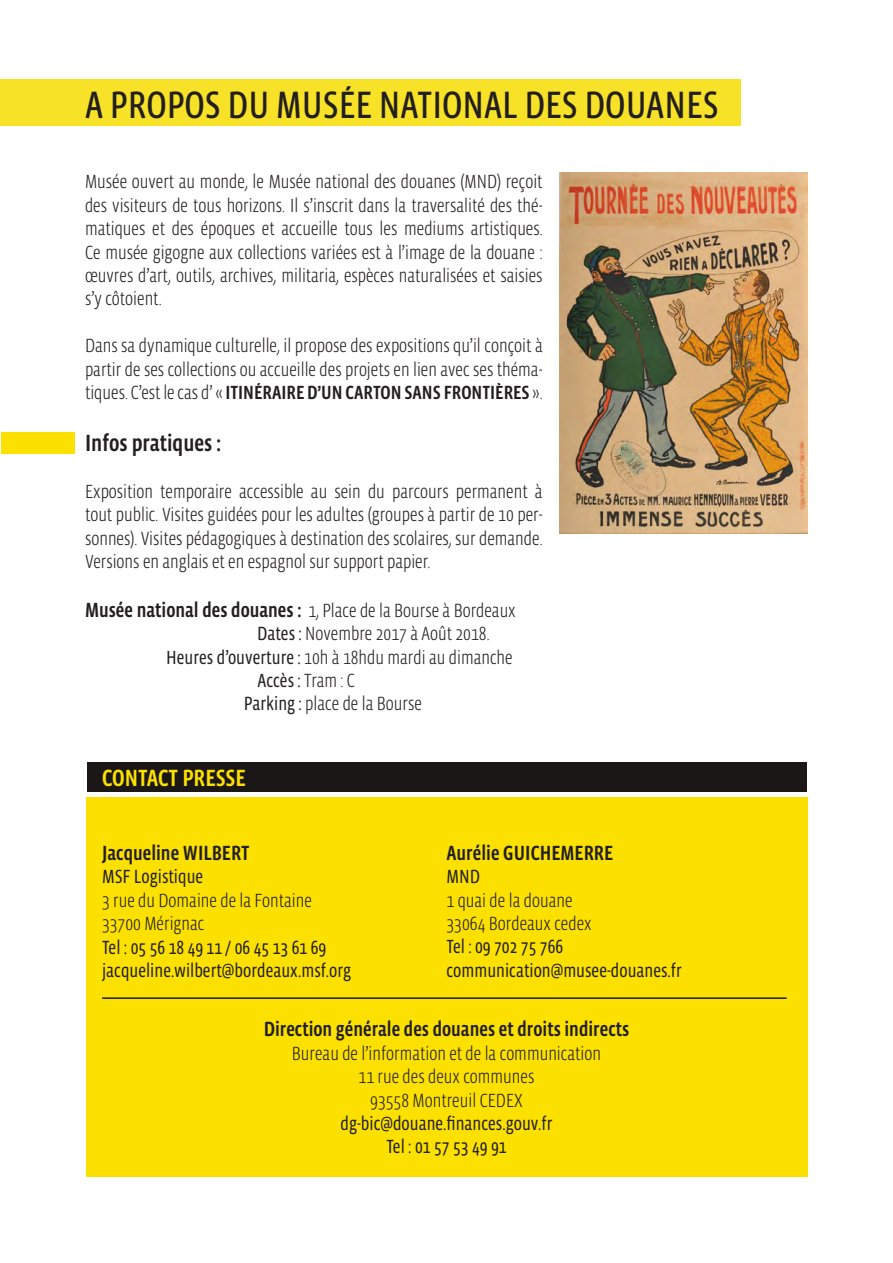
<style>
.page{position:relative;width:893px;height:1263px;background:#fff}
.page>*{position:absolute;margin:0;border:0;box-sizing:border-box;transform-origin:0 0}
.t1{font:39px "Vista Sans Nar OTCE";color:#231f20}
.t2{font:500 24px "Vista Sans Nar OTCE";color:#231f20}
.t3{font:500 24px "Vista Sans Nar OTCE";color:#fce100}
.t4{font:500 21px "Vista Sans Nar OTCE";color:#231f20}
.t5{font:300 19.5px/23.4px "Vista Sans Nar OTCE";color:#231f20;text-align:justify}
.t6{font:19.5px "Vista Sans Nar OTCE";color:#231f20}
.s1{font-weight:500}
.s2{font-weight:500;font-size:21px}
.s3{font-weight:400}
.s4{font-weight:300}
</style>
<div class="page">
<div style="left:87px;top:762px;width:719px;height:29px;background:#1b1716"></div>
<div style="left:86px;top:797px;width:721px;height:380px;background:#fce100"></div>
<div style="left:0;top:79px;width:741px;height:47px;background:#f7e227"></div>
<img style="left:560px;top:173px;width:248px;height:360px">
<hr style="left:102px;top:997px;width:685px;height:2px;background:#1b1716">
<div style="left:1px;top:433px;width:73px;height:21px;background:#fce100"></div>
<p class="t1" style="left:85px;top:83px;width:635px">A PROPOS DU MUSÉE NATIONAL DES DOUANES</p>
<p class="t5" style="left:85px;top:170px;width:459px">Musée ouvert au monde, le Musée national des douanes (MND) reçoit des visiteurs de tous horizons. Il s’inscrit dans la traversalité des thé&shy;matiques et des époques et accueille tous les mediums artistiques.<br>Ce musée gigogne aux collections variées est à l’image de la douane : œuvres d’art, outils, archives, militaria, espèces naturalisées et saisies s’y côtoient.</p>
<p class="t5" style="left:85px;top:334px;width:459px">Dans sa dynamique culturelle, il propose des expositions qu’il conçoit à partir de ses collections ou accueille des projets en lien avec ses théma&shy;tiques. C’est le cas d’ « <span class="s1">ITINÉRAIRE D’UN CARTON SANS FRONTIÈRES</span> ».</p>
<p class="t2" style="left:85px;top:429px;width:138px">Infos pratiques :</p>
<p class="t5" style="left:85px;top:480px;width:459px">Exposition temporaire accessible au sein du parcours permanent à tout public. Visites guidées pour les adultes (groupes à partir de 10 per&shy;sonnes). Visites pédagogiques à destination des scolaires, sur demande.</p>
<p class="t5" style="left:85px;top:550px;width:347px">Versions en anglais et en espagnol sur support papier.</p>
<p class="t5" style="left:85px;top:598px;width:432px"><span class="s2">Musée national des douanes :</span> 1, Place de la Bourse à Bordeaux</p>
<p class="t5" style="left:257px;top:622px;width:234px"><span class="s3">Dates :</span> Novembre 2017 à Août 2018.</p>
<p class="t5" style="left:166px;top:645px;width:348px"><span class="s3">Heures d’ouverture :</span> 10h à 18hdu mardi au dimanche</p>
<p class="t6" style="left:258px;top:669px;width:99px">Accès : <span class="s4">Tram : C</span></p>
<p class="t5" style="left:244px;top:692px;width:179px"><span class="s3">Parking :</span> place de la Bourse</p>
<p class="t3" style="left:102px;top:764px;width:145px">CONTACT PRESSE</p>
<p class="t4" style="left:102px;top:841px;width:149px">Jacqueline WILBERT</p>
<p class="t6" style="left:102px;top:865px;width:103px">MSF Logistique</p>
<p class="t5" style="left:102px;top:888px;width:211px">3 rue du Domaine de la Fontaine</p>
<p class="t5" style="left:102px;top:912px;width:104px">33700 Mérignac</p>
<p class="t6" style="left:102px;top:936px;width:226px">Tel : 05 56 18 49 11 / 06 45 13 61 69</p>
<p class="t6" style="left:102px;top:959px;width:251px">jacqueline.wilbert@bordeaux.msf.org</p>
<p class="t4" style="left:446px;top:841px;width:168px">Aurélie GUICHEMERRE</p>
<p class="t6" style="left:446px;top:865px;width:35px">MND</p>
<p class="t5" style="left:446px;top:888px;width:127px">1 quai de la douane</p>
<p class="t5" style="left:446px;top:911px;width:147px">33064 Bordeaux cedex</p>
<p class="t6" style="left:446px;top:936px;width:118px">Tel : 09 702 75 766</p>
<p class="t6" style="left:446px;top:959px;width:237px">communication@musee-douanes.fr</p>
<p class="t4" style="left:264px;top:1017px;width:367px">Direction générale des douanes et droits indirects</p>
<p class="t5" style="left:292px;top:1041px;width:311px">Bureau de l’information et de la communication</p>
<p class="t5" style="left:359px;top:1065px;width:177px">11 rue des deux communes</p>
<p class="t5" style="left:370px;top:1088px;width:154px">93558 Montreuil CEDEX</p>
<p class="t6" style="left:340px;top:1112px;width:213px">dg-bic@douane.finances.gouv.fr</p>
<p class="t6" style="left:386px;top:1135px;width:122px">Tel : 01 57 53 49 91</p>
</div>
